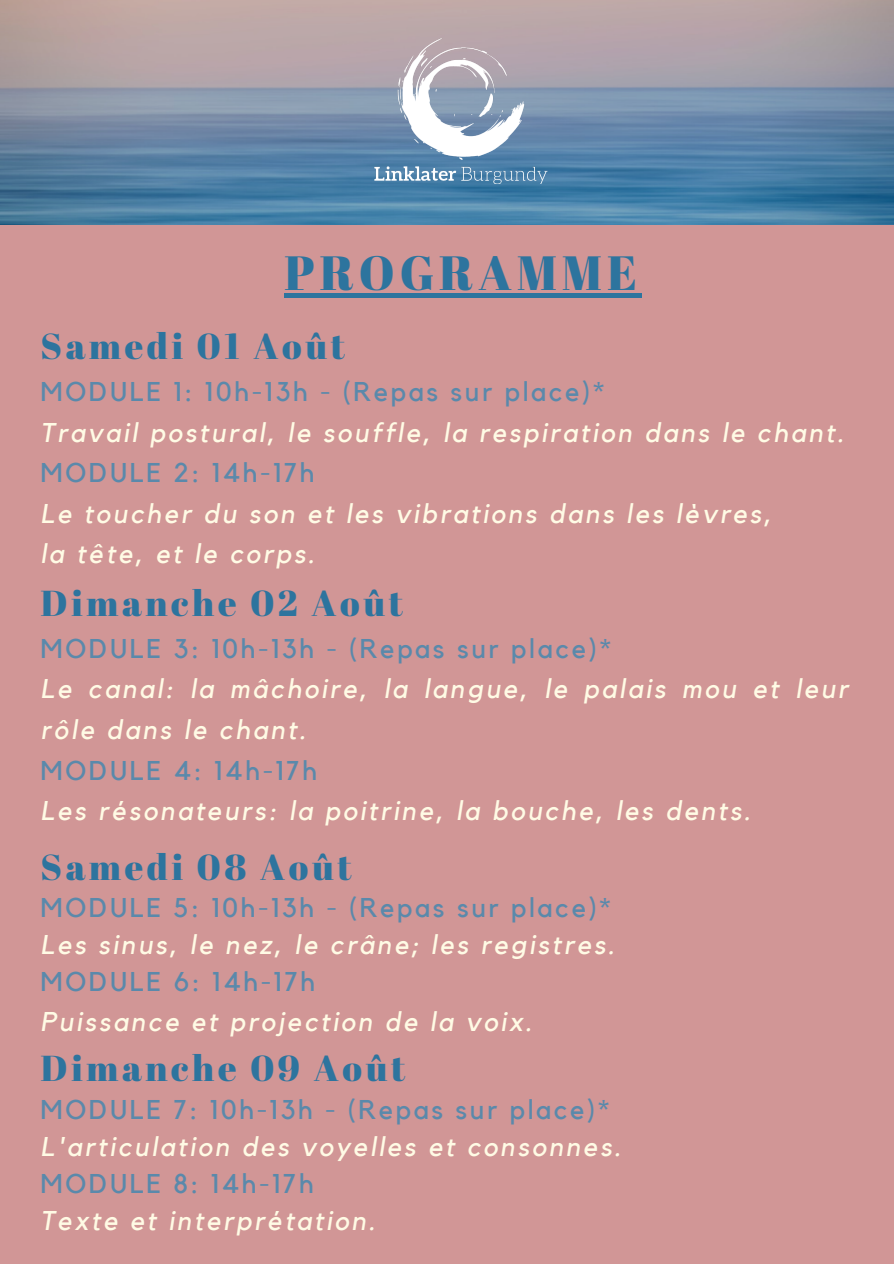
<style>
.page{position:relative;width:894px;height:1264px;background:#fff}
.page>*{position:absolute;margin:0;border:0;box-sizing:border-box;transform-origin:0 0}
.t1{font:48px "Abril Fatface";letter-spacing:.1em;color:#2d749e}
.t2{font:36px "Abril Fatface";letter-spacing:.1em;color:#2d749e}
.t3{font:italic 27px/40.5px "Kollektif";letter-spacing:.1em;color:#fffbe5}
.t4{font:27px "Kollektif";letter-spacing:.1em;color:#5a89ab}
</style>
<div class="page">
<div style="left:0;top:145px;width:893px;height:1118px;background:#d19696"></div>
<img style="left:0;top:0;width:893px;height:224px">
<div style="left:284px;top:293px;width:357px;height:5px;background:#2d749e"></div>
<img style="left:374px;top:38px;width:173px;height:146px">
<h1 class="t1" style="left:284px;top:239px;width:354px">PROGRAMME</h1>
<h2 class="t2" style="left:40px;top:321px;width:306px">Samedi 01 Août</h2>
<p class="t4" style="left:40px;top:379px;width:565px">MODULE 1: 10h-13h - (Repas sur place)*</p>
<p class="t3" style="left:40px;top:413px;width:804px">Travail postural, le souffle, la respiration dans le chant.</p>
<p class="t4" style="left:40px;top:460px;width:275px">MODULE 2: 14h-17h</p>
<p class="t3" style="left:40px;top:494px;width:732px">Le toucher du son et les vibrations dans les lèvres, la tête, et le corps.</p>
<h2 class="t2" style="left:40px;top:578px;width:364px">Dimanche 02 Août</h2>
<p class="t4" style="left:40px;top:636px;width:571px">MODULE 3: 10h-13h - (Repas sur place)*</p>
<p class="t3" style="left:40px;top:670px;width:809px">Le canal: la mâchoire, la langue, le palais mou et leur rôle dans le chant.</p>
<p class="t4" style="left:40px;top:757px;width:278px">MODULE 4: 14h-17h</p>
<p class="t3" style="left:40px;top:791px;width:711px">Les résonateurs: la poitrine, la bouche, les dents.</p>
<h2 class="t2" style="left:40px;top:841px;width:312px">Samedi 08 Août</h2>
<p class="t4" style="left:40px;top:895px;width:571px">MODULE 5: 10h-13h - (Repas sur place)*</p>
<p class="t3" style="left:40px;top:925px;width:575px">Les sinus, le nez, le crâne; les registres.</p>
<p class="t4" style="left:40px;top:969px;width:276px">MODULE 6: 14h-17h</p>
<p class="t3" style="left:40px;top:1002px;width:493px">Puissance et projection de la voix.</p>
<h2 class="t2" style="left:40px;top:1043px;width:366px">Dimanche 09 Août</h2>
<p class="t4" style="left:40px;top:1096px;width:570px">MODULE 7: 10h-13h - (Repas sur place)*</p>
<p class="t3" style="left:40px;top:1127px;width:581px">L'articulation des voyelles et consonnes.</p>
<p class="t4" style="left:40px;top:1171px;width:274px">MODULE 8: 14h-17h</p>
<p class="t3" style="left:40px;top:1201px;width:336px">Texte et interprétation.</p>
</div>
